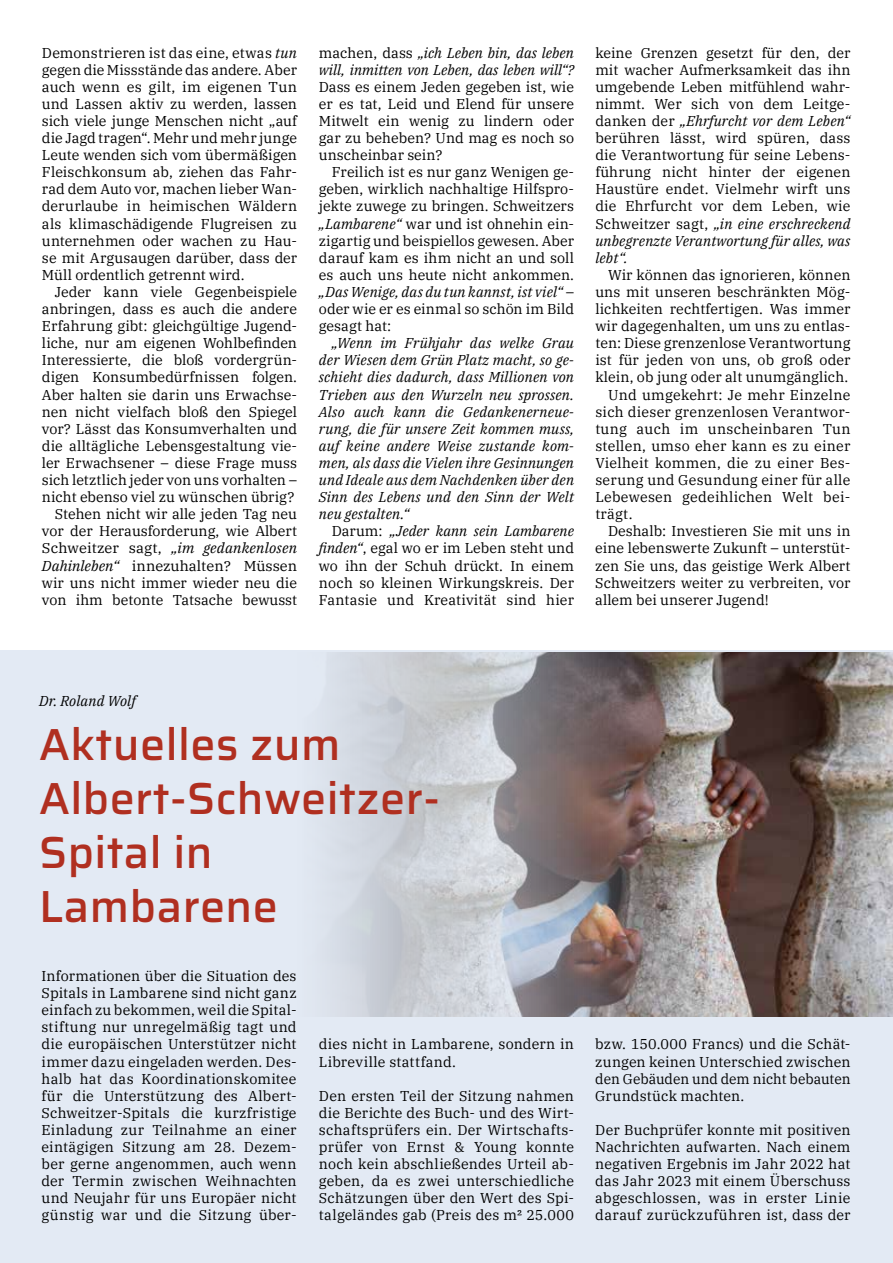
<style>
.page{position:relative;width:893px;height:1263px;background:#fff}
.page>*{position:absolute;margin:0;border:0;box-sizing:border-box;transform-origin:0 0}
.t1{font:500 45px/54px "Saira";letter-spacing:.01em;color:#b02f20}
.t2{font:14.25px/17.1px "IBM Plex Serif";letter-spacing:.005em;color:#000;text-align:justify}
.t3{font:italic 14.25px/17.1px "IBM Plex Serif";letter-spacing:.005em;color:#000}
.s1{font-style:italic}
.s2{font-style:normal}
</style>
<div class="page">
<div style="left:0;top:651px;width:893px;height:612px;background:#e3eaf4"></div>
<img style="left:327px;top:652px;width:566px;height:364px">
<p class="t2" style="left:42px;top:43px;width:257px">Demonstrieren ist das eine, etwas <span class="s1">tun </span>gegen die Missstände das andere. Aber auch wenn es gilt, im eigenen Tun und Lassen aktiv zu werden, lassen sich viele junge Menschen nicht „auf die Jagd tragen“. Mehr und mehr junge Leute wenden sich vom übermäßigen Fleischkonsum ab, ziehen das Fahr&shy;rad dem Auto vor, machen lieber Wan&shy;derurlaube in heimischen Wäldern als klimaschädigende Flugreisen zu unternehmen oder wachen zu Hau&shy;se mit Argusaugen darüber, dass der Müll ordentlich getrennt wird.</p>
<p class="t2" style="left:42px;top:282px;width:257px;text-align:right">Jeder kann viele Gegenbeispiele anbringen, dass es auch die andere Erfahrung gibt: gleichgültige Jugend&shy;liche, nur am eigenen Wohlbefinden Interessierte, die bloß vordergrün&shy;digen Konsumbedürfnissen folgen.<br>Aber halten sie darin uns Erwachse&shy;nen nicht vielfach bloß den Spiegel vor? Lässt das Konsumverhalten und die alltägliche Lebensgestaltung vie&shy;ler Erwachsener – diese Frage muss sich letztlich jeder von uns vorhalten – nicht ebenso viel zu wünschen übrig?<br>Stehen nicht wir alle jeden Tag neu vor der Herausforderung, wie Albert Schweitzer sagt, <span class="s1">„im gedankenlosen Dahinleben“</span> innezuhalten? Müssen wir uns nicht immer wieder neu die von ihm betonte Tatsache bewusst</p>
<p class="t3" style="left:319px;top:43px;width:257px"><span class="s2">machen, dass</span> „ich Leben bin, das leben will, inmitten von Leben, das leben will“?</p>
<p class="t2" style="left:319px;top:77px;width:257px">Dass es einem Jeden gegeben ist, wie er es tat, Leid und Elend für unsere Mitwelt ein wenig zu lindern oder gar zu beheben? Und mag es noch so unscheinbar sein?</p>
<p class="t2" style="left:319px;top:162px;width:257px;text-indent:13px">Freilich ist es nur ganz Wenigen ge&shy;geben, wirklich nachhaltige Hilfspro&shy;jekte zuwege zu bringen. Schweitzers <span class="s1">„Lambarene“</span> war und ist ohnehin ein&shy;zigartig und beispiellos gewesen. Aber darauf kam es ihm nicht an und soll es auch uns heute nicht ankommen. <span class="s1">„Das Wenige, das du tun kannst, ist viel“</span> – oder wie er es einmal so schön im Bild gesagt hat:</p>
<p class="t3" style="left:319px;top:333px;width:257px;text-align:justify;text-indent:13px">„Wenn im Frühjahr das welke Grau der Wiesen dem Grün Platz macht, so ge&shy;schieht dies dadurch, dass Millionen von Trieben aus den Wurzeln neu sprossen.<br>Also auch kann die Gedankenerneue&shy;rung, die für unsere Zeit kommen muss, auf keine andere Weise zustande kom&shy;men, als dass die Vielen ihre Gesinnungen und Ideale aus dem Nachdenken über den Sinn des Lebens und den Sinn der Welt neu gestalten.“</p>
<p class="t2" style="left:319px;top:522px;width:257px;text-indent:13px">Darum: <span class="s1">„Jeder kann sein Lambarene finden“</span>, egal wo er im Leben steht und wo ihn der Schuh drückt. In einem noch so kleinen Wirkungskreis. Der Fantasie und Kreativität sind hier</p>
<p class="t2" style="left:595px;top:43px;width:257px">keine Grenzen gesetzt für den, der mit wacher Aufmerksamkeit das ihn umgebende Leben mitfühlend wahr&shy;nimmt. Wer sich von dem Leitge&shy;danken der <span class="s1">„Ehrfurcht vor dem Leben“ </span>berühren lässt, wird spüren, dass die Verantwortung für seine Lebens&shy;führung nicht hinter der eigenen Haustüre endet. Vielmehr wirft uns die Ehrfurcht vor dem Leben, wie Schweitzer sagt, <span class="s1">„in eine erschreckend unbegrenzte Verantwortung für alles, was lebt“.</span></p>
<p class="t2" style="left:608px;top:265px;width:244px">Wir können das ignorieren, können</p>
<p class="t2" style="left:595px;top:282px;width:257px">uns mit unseren beschränkten Mög-</p>
<p class="t2" style="left:595px;top:299px;width:257px">lichkeiten rechtfertigen. Was immer</p>
<p class="t2" style="left:595px;top:316px;width:257px">wir dagegenhalten, um uns zu entlas-</p>
<p class="t2" style="left:595px;top:333px;width:257px">ten: Diese grenzenlose Verantwortung</p>
<p class="t2" style="left:595px;top:351px;width:257px">ist für jeden von uns, ob groß oder</p>
<p class="t2" style="left:595px;top:368px;width:254px">klein, ob jung oder alt unumgänglich.</p>
<p class="t2" style="left:608px;top:385px;width:244px">Und umgekehrt: Je mehr Einzelne</p>
<p class="t2" style="left:595px;top:402px;width:257px">sich dieser grenzenlosen Verantwor-</p>
<p class="t2" style="left:595px;top:419px;width:257px">tung auch im unscheinbaren Tun</p>
<p class="t2" style="left:595px;top:436px;width:257px">stellen, umso eher kann es zu einer</p>
<p class="t2" style="left:595px;top:453px;width:257px">Vielheit kommen, die zu einer Bes-</p>
<p class="t2" style="left:595px;top:470px;width:257px">serung und Gesundung einer für alle</p>
<p class="t2" style="left:595px;top:487px;width:257px">Lebewesen gedeihlichen Welt bei-</p>
<p class="t2" style="left:595px;top:504px;width:39px">trägt.</p>
<p class="t2" style="left:608px;top:522px;width:244px">Deshalb: Investieren Sie mit uns in</p>
<p class="t2" style="left:595px;top:539px;width:257px">eine lebenswerte Zukunft – unterstüt-</p>
<p class="t2" style="left:595px;top:556px;width:257px">zen Sie uns, das geistige Werk Albert</p>
<p class="t2" style="left:595px;top:573px;width:257px">Schweitzers weiter zu verbreiten, vor</p>
<p class="t2" style="left:595px;top:590px;width:175px">allem bei unserer Jugend!</p>
<p class="t3" style="left:39px;top:691px;width:98px">Dr. Roland Wolf</p>
<h1 class="t1" style="left:39px;top:717px;width:402px">Aktuelles zum<br>Albert-Schweitzer-<br>Spital in<br>Lambarene</h1>
<p class="t2" style="left:41px;top:966px;width:257px;text-align:left">Informationen über die Situation des Spitals in Lambarene sind nicht ganz einfach zu bekommen, weil die Spital&shy;stiftung nur unregelmäßig tagt und die europäischen Unterstützer nicht immer dazu eingeladen werden. Des&shy;halb hat das Koordinationskomitee für die Unterstützung des Albert-Schweitzer-Spitals die kurzfristige Einladung zur Teilnahme an einer eintägigen Sitzung am 28. Dezem&shy;ber gerne angenommen, auch wenn der Termin zwischen Weihnachten und Neujahr für uns Europäer nicht günstig war und die Sitzung über-</p>
<p class="t2" style="left:319px;top:1035px;width:257px">dies nicht in Lambarene, sondern in<br>Libreville stattfand.</p>
<p class="t2" style="left:319px;top:1086px;width:257px">Den ersten Teil der Sitzung nahmen die Berichte des Buch- und des Wirt&shy;schaftsprüfers ein. Der Wirtschafts&shy;prüfer von Ernst &amp; Young konnte noch kein abschließendes Urteil ab&shy;geben, da es zwei unterschiedliche Schätzungen über den Wert des Spi&shy;talgeländes gab (Preis des m² 25.000</p>
<p class="t2" style="left:595px;top:1035px;width:257px">bzw. 150.000 Francs) und die Schät&shy;zungen keinen Unterschied zwischen den Gebäuden und dem nicht bebauten Grundstück machten.</p>
<p class="t2" style="left:595px;top:1120px;width:257px">Der Buchprüfer konnte mit positiven Nachrichten aufwarten. Nach einem negativen Ergebnis im Jahr 2022 hat das Jahr 2023 mit einem Überschuss abgeschlossen, was in erster Linie darauf zurückzuführen ist, dass der</p>
</div>
